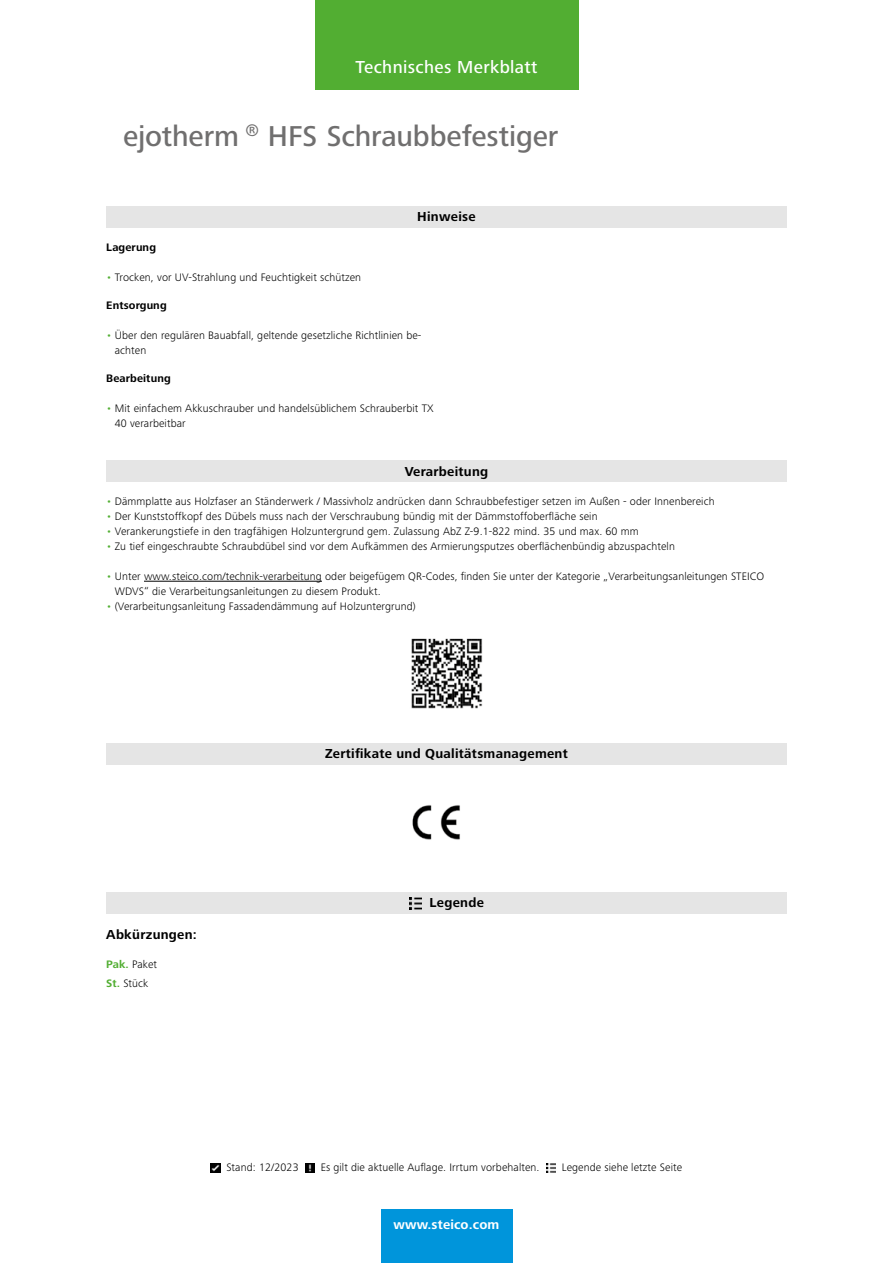
<style>
.page{position:relative;width:893px;height:1263px;background:#fff}
.page>*{position:absolute;margin:0;border:0;box-sizing:border-box;transform-origin:0 0}
.t1{font:500 29.7px "Frutiger Next LTW1 G";letter-spacing:-.005em;color:#706f6f}
.t2{font:500 18px "Frutiger Next LTW1 G";letter-spacing:.02em;color:#fff}
.t3{font:700 13.5px "Frutiger Next LTW1 G";letter-spacing:.02em;color:#000}
.t4{font:700 13.5px "Frutiger Next LTW1 G";letter-spacing:.01em;color:#fff}
.t5{font:300 11.25px/15px "Frutiger Next LTW1 G";letter-spacing:.01em;color:#000}
.t6{font:700 11.25px "Frutiger Next LTW1 G";letter-spacing:.01em;color:#000}
.s1{color:#52ae32}
.s2{font-weight:700;color:#52ae32}
</style>
<div class="page">
<div style="left:106px;top:206px;width:681px;height:21px;background:#e5e5e5"></div>
<div style="left:106px;top:461px;width:681px;height:21px;background:#e5e5e5"></div>
<hr style="left:144px;top:581px;width:178px;height:1px;background:#000">
<img style="left:411px;top:638px;width:72px;height:71px">
<div style="left:106px;top:743px;width:681px;height:22px;background:#e5e5e5"></div>
<img style="left:412px;top:805px;width:48px;height:35px">
<div style="left:106px;top:893px;width:681px;height:21px;background:#e5e5e5"></div>
<svg style="left:409px;top:897px;width:12px;height:12px"></svg>
<div style="left:315px;top:0;width:263px;height:89px;background:#52ae32"></div>
<div style="left:381px;top:1210px;width:131px;height:53px;background:#0095db"></div>
<svg style="left:211px;top:1163px;width:9px;height:9px"></svg>
<svg style="left:305px;top:1163px;width:9px;height:9px"></svg>
<svg style="left:546px;top:1163px;width:9px;height:9px"></svg>
<h2 class="t2" style="left:355px;top:56px;width:184px">Technisches Merkblatt</h2>
<h1 class="t1" style="left:123px;top:119px;width:437px">ejotherm <sup>®</sup> HFS Schraubbefestiger</h1>
<p class="t3" style="left:417px;top:209px;width:60px">Hinweise</p>
<p class="t6" style="left:106px;top:240px;width:51px">Lagerung</p>
<p class="t5" style="left:106px;top:269px;width:256px"><span class="s1">•</span> Trocken, vor UV-Strahlung und Feuchtigkeit schützen</p>
<p class="t6" style="left:106px;top:299px;width:62px">Entsorgung</p>
<p class="t5" style="left:115px;top:328px;width:308px;text-indent:-9px"><span class="s1">•</span> Über den regulären Bauabfall, geltende gesetzliche Richtlinien be&shy;achten</p>
<p class="t6" style="left:106px;top:372px;width:66px">Bearbeitung</p>
<p class="t5" style="left:115px;top:401px;width:320px;text-indent:-9px"><span class="s1">•</span> Mit einfachem Akkuschrauber und handelsüblichem Schrauberbit TX<br>40 verarbeitbar</p>
<p class="t3" style="left:405px;top:463px;width:85px">Verarbeitung</p>
<p class="t5" style="left:106px;top:494px;width:610px"><span class="s1">•</span> Dämmplatte aus Holzfaser an Ständerwerk / Massivholz andrücken dann Schraubbefestiger setzen im Außen - oder Innenbereich</p>
<p class="t5" style="left:106px;top:509px;width:493px"><span class="s1">•</span> Der Kunststoffkopf des Dübels muss nach der Verschraubung bündig mit der Dämmstoffoberfläche sein</p>
<p class="t5" style="left:106px;top:524px;width:534px"><span class="s1">•</span> Verankerungstiefe in den tragfähigen Holzuntergrund gem. Zulassung AbZ Z-9.1-822 mind. 35 und max. 60 mm</p>
<p class="t5" style="left:106px;top:539px;width:570px"><span class="s1">•</span> Zu tief eingeschraubte Schraubdübel sind vor dem Aufkämmen des Armierungsputzes oberflächenbündig abzuspachteln</p>
<p class="t5" style="left:115px;top:569px;width:651px;text-indent:-9px"><span class="s1">•</span> Unter www.steico.com/technik-verarbeitung oder beigefügem QR-Codes, finden Sie unter der Kategorie „Verarbeitungsanleitungen STEICO<br>WDVS“ die Verarbeitungsanleitungen zu diesem Produkt.</p>
<p class="t5" style="left:106px;top:599px;width:311px"><span class="s1">•</span> (Verarbeitungsanleitung Fassadendämmung auf Holzuntergrund)</p>
<p class="t3" style="left:325px;top:746px;width:244px">Zertifikate und Qualitätsmanagement</p>
<p class="t3" style="left:106px;top:926px;width:92px">Abkürzungen:</p>
<p class="t5" style="left:106px;top:955px;width:52px;line-height:18.5px"><span class="s2">Pak.</span> Paket<br><span class="s2">St.</span> Stück</p>
<p class="t3" style="left:430px;top:895px;width:56px">Legende</p>
<p class="t5" style="left:226px;top:1160px;width:74px">Stand: 12/2023</p>
<p class="t5" style="left:321px;top:1160px;width:220px">Es gilt die aktuelle Auflage. Irrtum vorbehalten.</p>
<p class="t5" style="left:562px;top:1160px;width:122px">Legende siehe letzte Seite</p>
<p class="t4" style="left:394px;top:1217px;width:107px">www.steico.com</p>
</div>
